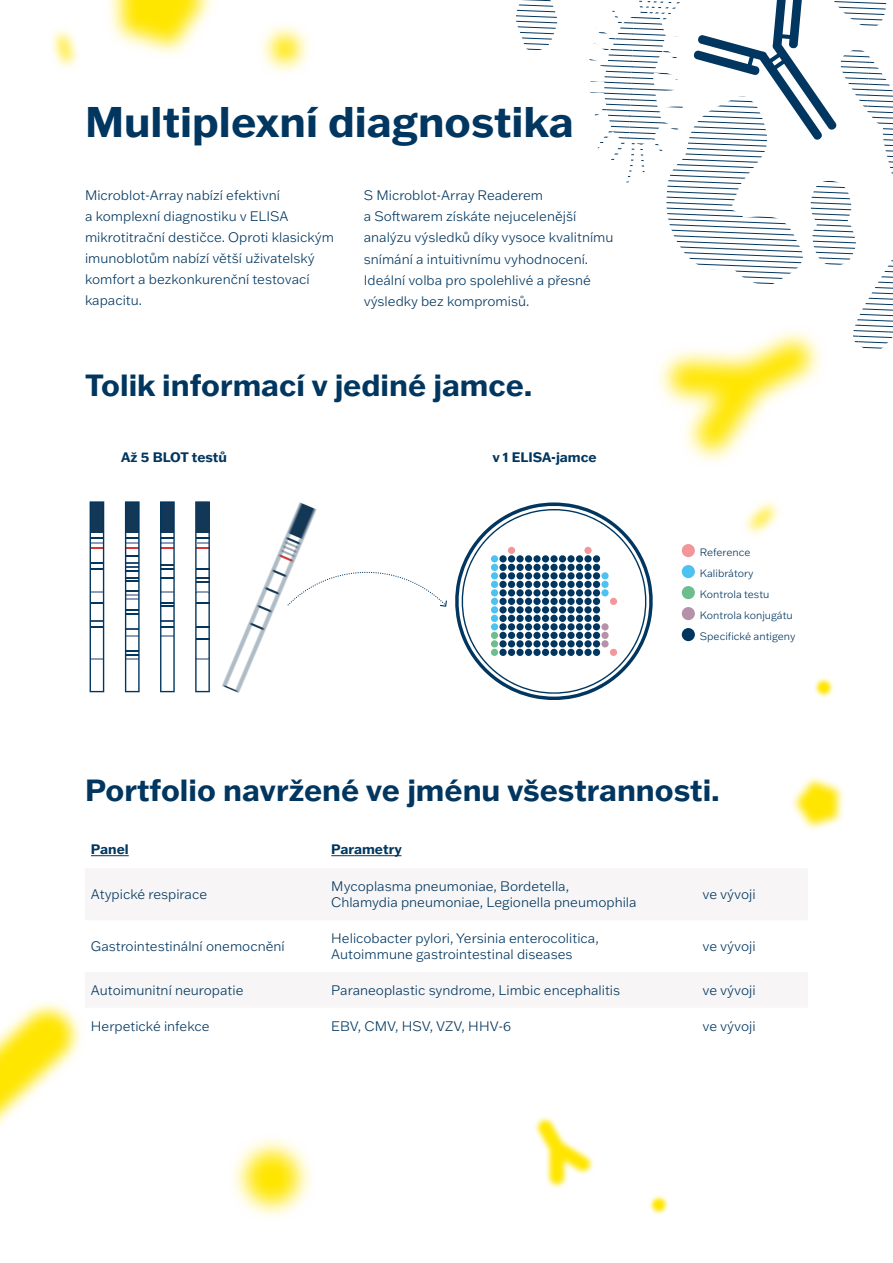
<style>
.page{position:relative;width:893px;height:1263px;background:#fff}
.page>*{position:absolute;margin:0;border:0;box-sizing:border-box;transform-origin:0 0}
.t1{font:700 42px "Franklin Gothic ATF";color:#00365f}
.t2{font:700 30px "Franklin Gothic ATF";color:#00365f}
.t3{font:300 13.5px/21px "Franklin Gothic ATF";color:#00365f}
.t4{font:700 13.5px "Franklin Gothic ATF";color:#00365f}
.t5{font:300 10.5px/21px "Franklin Gothic ATF";color:#00365f}
</style>
<div class="page">
<svg style="left:691px;top:451px;width:44px;height:11px"></svg>
<svg style="left:109px;top:0;width:104px;height:55px"></svg>
<svg style="left:121px;top:0;width:82px;height:44px;background:#ffee56"></svg>
<svg style="left:27px;top:1002px;width:55px;height:55px"></svg>
<svg style="left:0;top:1009px;width:74px;height:117px"></svg>
<svg style="left:745px;top:501px;width:34px;height:34px"></svg>
<svg style="left:751px;top:507px;width:22px;height:21px"></svg>
<svg style="left:51px;top:29px;width:27px;height:39px"></svg>
<svg style="left:59px;top:35px;width:12px;height:26px"></svg>
<svg style="left:792px;top:777px;width:52px;height:53px"></svg>
<svg style="left:797px;top:782px;width:40px;height:42px;background:#ffed55"></svg>
<svg style="left:261px;top:25px;width:48px;height:48px"></svg>
<svg style="left:272px;top:36px;width:26px;height:26px"></svg>
<svg style="left:233px;top:1138px;width:78px;height:79px"></svg>
<svg style="left:247px;top:1152px;width:51px;height:51px;background:#ffeb3f"></svg>
<svg style="left:814px;top:678px;width:20px;height:19px"></svg>
<svg style="left:817px;top:681px;width:13px;height:13px"></svg>
<svg style="left:649px;top:1195px;width:20px;height:20px"></svg>
<svg style="left:653px;top:1198px;width:13px;height:13px"></svg>
<svg style="left:534px;top:1117px;width:60px;height:71px"></svg>
<svg style="left:537px;top:1120px;width:54px;height:64px"></svg>
<svg style="left:516px;top:0;width:42px;height:50px"></svg>
<svg style="left:589px;top:0;width:304px;height:451px"></svg>
<div style="left:682px;top:544px;width:13px;height:13px;background:#f29699;border-radius:50%"></div>
<div style="left:682px;top:565px;width:13px;height:13px;background:#4bc2f1;border-radius:50%"></div>
<div style="left:682px;top:586px;width:13px;height:13px;background:#6ebd8f;border-radius:50%"></div>
<div style="left:682px;top:607px;width:13px;height:13px;background:#b592a8;border-radius:50%"></div>
<div style="left:682px;top:628px;width:13px;height:13px;background:#00365f;border-radius:50%"></div>
<svg style="left:195px;top:501px;width:15px;height:191px"></svg>
<svg style="left:125px;top:501px;width:15px;height:191px"></svg>
<svg style="left:160px;top:501px;width:15px;height:191px"></svg>
<svg style="left:455px;top:502px;width:198px;height:198px"></svg>
<svg style="left:324px;top:572px;width:123px;height:35px"></svg>
<svg style="left:90px;top:501px;width:14px;height:191px"></svg>
<img style="left:222px;top:502px;width:102px;height:191px">
<hr style="left:91px;top:855px;width:38px;height:1px;background:#00365f">
<hr style="left:331px;top:855px;width:70px;height:1px;background:#00365f">
<h1 class="t1" style="left:85px;top:93px;width:490px">Multiplexní diagnostika</h1>
<p class="t3" style="left:85px;top:185px;width:250px">Microblot-Array nabízí efektivní<br>a komplexní diagnostiku v ELISA mikrotitrační destičce. Oproti klasickým imunoblotům nabízí větší uživatelský komfort a bezkonkurenční testovací kapacitu.</p>
<p class="t3" style="left:364px;top:185px;width:251px">S Microblot-Array Readerem<br>a Softwarem získáte nejucelenější analýzu výsledků díky vysoce kvalitnímu snímání a intuitivnímu vyhodnocení.<br>Ideální volba pro spolehlivé a přesné výsledky bez kompromisů.</p>
<h2 class="t2" style="left:85px;top:365px;width:449px">Tolik informací v jediné jamce.</h2>
<p class="t4" style="left:121px;top:448px;width:107px">Až 5 BLOT testů</p>
<p class="t4" style="left:492px;top:448px;width:106px">v 1 ELISA-jamce</p>
<p class="t5" style="left:700px;top:541px;width:97px">Reference<br>Kalibrátory<br>Kontrola testu<br>Kontrola konjugátu<br>Specifické antigeny</p>
<h2 class="t2" style="left:85px;top:770px;width:636px">Portfolio navržené ve jménu všestrannosti.</h2>
<p class="t4" style="left:91px;top:840px;width:39px">Panel</p>
<p class="t4" style="left:331px;top:840px;width:72px">Parametry</p>
<p class="t3" style="left:91px;top:884px;width:118px">Atypické respirace</p>
<p class="t3" style="left:331px;top:878px;width:307px;line-height:16.2px">Mycoplasma pneumoniae, Bordetella,<br>Chlamydia pneumoniae, Legionella pneumophila</p>
<p class="t3" style="left:702px;top:884px;width:55px">ve vývoji</p>
<p class="t3" style="left:91px;top:935px;width:195px">Gastrointestinální onemocnění</p>
<p class="t3" style="left:331px;top:930px;width:269px;line-height:16.2px">Helicobacter pylori, Yersinia enterocolitica,<br>Autoimmune gastrointestinal diseases</p>
<p class="t3" style="left:702px;top:935px;width:55px">ve vývoji</p>
<p class="t3" style="left:91px;top:979px;width:154px">Autoimunitní neuropatie</p>
<p class="t3" style="left:331px;top:979px;width:290px">Paraneoplastic syndrome, Limbic encephalitis</p>
<p class="t3" style="left:702px;top:979px;width:55px">ve vývoji</p>
<p class="t3" style="left:91px;top:1015px;width:120px">Herpetické infekce</p>
<p class="t3" style="left:331px;top:1015px;width:181px">EBV, CMV, HSV, VZV, HHV-6</p>
<p class="t3" style="left:702px;top:1015px;width:55px">ve vývoji</p>
</div>
